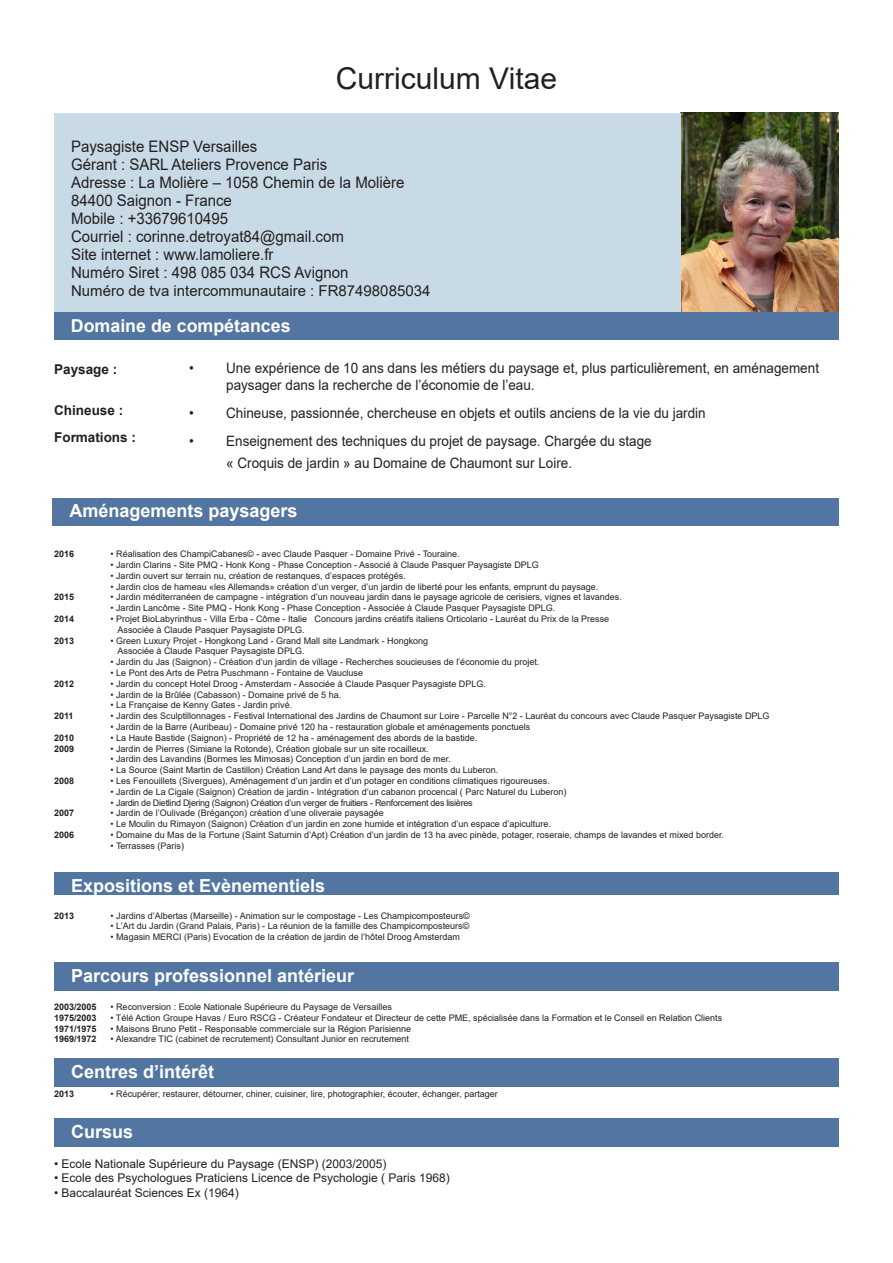
<style>
.page{position:relative;width:893px;height:1263px;background:#fff}
.page>*{position:absolute;margin:0;border:0;box-sizing:border-box;transform-origin:0 0}
.t1{font:30px "Arial";color:#231f20}
.t2{font:700 18px "Arial";color:#fff}
.t3{font:700 17.85px "Arial";color:#fff}
.t4{font:15.9px "Arial";color:#231f20;scale:.94 1}
.t5{font:15px "Arial";color:#231f20}
.t6{font:14.25px/16.2px "Arial";color:#231f20;scale:.94 1}
.t7{font:700 13.5px "Arial";color:#231f20}
.t8{font:12px "Arial";color:#231f20}
.t9{font:9px "Arial";color:#231f20}
.t10{font:700 9px "Arial";color:#231f20}
.t11{font:9px "Arial";letter-spacing:-.03em;color:#231f20}
</style>
<div class="page">
<img style="left:680px;top:113px;width:159px;height:200px">
<div style="left:54px;top:113px;width:626px;height:200px;background:#c8dae6"></div>
<div style="left:54px;top:313px;width:785px;height:27px;background:#5276a1"></div>
<div style="left:52px;top:498px;width:787px;height:28px;background:#5276a1"></div>
<div style="left:54px;top:963px;width:785px;height:28px;background:#5276a1"></div>
<div style="left:54px;top:872px;width:785px;height:23px;background:#5276a1"></div>
<div style="left:54px;top:1118px;width:785px;height:28px;background:#5276a1"></div>
<div style="left:54px;top:1059px;width:785px;height:28px;background:#5276a1"></div>
<p class="t1" style="left:336px;top:58px;width:223px">Curriculum Vitae</p>
<p class="t4" style="left:71px;top:136px;width:200px">Paysagiste ENSP Versailles</p>
<p class="t4" style="left:71px;top:154px;width:274px">Gérant : SARL Ateliers Provence Paris</p>
<p class="t4" style="left:71px;top:172px;width:356px">Adresse : La Molière – 1058 Chemin de la Molière</p>
<p class="t4" style="left:71px;top:190px;width:173px">84400 Saignon - France</p>
<p class="t4" style="left:71px;top:208px;width:169px">Mobile : +33679610495</p>
<p class="t4" style="left:71px;top:226px;width:292px">Courriel : corinne.detroyat84@gmail.com</p>
<p class="t4" style="left:71px;top:244px;width:217px">Site internet : www.lamoliere.fr</p>
<p class="t4" style="left:71px;top:262px;width:297px">Numéro Siret : 498 085 034 RCS Avignon</p>
<p class="t5" style="left:71px;top:280px;width:361px">Numéro de tva intercommunautaire : FR87498085034</p>
<p class="t3" style="left:71px;top:313px;width:221px">Domaine de compétances</p>
<p class="t6" style="left:226px;top:360px;width:632px;text-indent:-37px">• Une expérience de 10 ans dans les métiers du paysage et, plus particulièrement, en aménagement paysager dans la recherche de l’économie de l’eau.</p>
<p class="t6" style="left:189px;top:405px;width:551px">• Chineuse, passionnée, chercheuse en objets et outils anciens de la vie du jardin</p>
<p class="t6" style="left:189px;top:433px;width:494px">• Enseignement des techniques du projet de paysage. Chargée du stage</p>
<p class="t6" style="left:226px;top:454px;width:369px">« Croquis de jardin » au Domaine de Chaumont sur Loire.</p>
<p class="t7" style="left:54px;top:360px;width:65px">Paysage :</p>
<p class="t7" style="left:54px;top:401px;width:71px">Chineuse :</p>
<p class="t7" style="left:54px;top:428px;width:83px">Formations :</p>
<p class="t2" style="left:69px;top:498px;width:230px">Aménagements paysagers</p>
<p class="t10" style="left:54px;top:548px;width:22px">2016</p>
<p class="t9" style="left:111px;top:548px;width:351px">• Réalisation des ChampiCabanes© - avec Claude Pasquer - Domaine Privé - Touraine.</p>
<p class="t9" style="left:111px;top:559px;width:430px">• Jardin Clarins - Site PMQ - Honk Kong - Phase Conception - Associé à Claude Pasquer Paysagiste DPLG</p>
<p class="t9" style="left:111px;top:569px;width:297px">• Jardin ouvert sur terrain nu, création de restanques, d’espaces protégés.</p>
<p class="t9" style="left:111px;top:580px;width:489px">• Jardin clos de hameau «les Allemands» création d’un verger, d’un jardin de liberté pour les enfants, emprunt du paysage.</p>
<p class="t10" style="left:54px;top:591px;width:22px">2015</p>
<p class="t9" style="left:111px;top:591px;width:513px">• Jardin méditerranéen de campagne - intégration d’un nouveau jardin dans le paysage agricole de cerisiers, vignes et lavandes.</p>
<p class="t9" style="left:111px;top:602px;width:446px">• Jardin Lancôme - Site PMQ - Honk Kong - Phase Conception - Associée à Claude Pasquer Paysagiste DPLG.</p>
<p class="t10" style="left:54px;top:612px;width:22px">2014</p>
<p class="t9" style="left:110px;top:613px;width:500px">• Projet BioLabyrinthus - Villa Erba - Côme - Italie Concours jardins créatifs italiens Orticolario - Lauréat du Prix de la Presse</p>
<p class="t9" style="left:118px;top:623px;width:189px">Associée à Claude Pasquer Paysagiste DPLG.</p>
<p class="t10" style="left:54px;top:634px;width:22px">2013</p>
<p class="t9" style="left:110px;top:634px;width:319px">• Green Luxury Projet - Hongkong Land - Grand Mall site Landmark - Hongkong</p>
<p class="t9" style="left:118px;top:645px;width:189px">Associée à Claude Pasquer Paysagiste DPLG.</p>
<p class="t9" style="left:111px;top:656px;width:430px">• Jardin du Jas (Saignon) - Création d’un jardin de village - Recherches soucieuses de l’économie du projet.</p>
<p class="t9" style="left:111px;top:667px;width:254px">• Le Pont des Arts de Petra Puschmann - Fontaine de Vaucluse</p>
<p class="t10" style="left:54px;top:677px;width:22px">2012</p>
<p class="t9" style="left:110px;top:677px;width:377px">• Jardin du concept Hotel Droog - Amsterdam - Associée à Claude Pasquer Paysagiste DPLG.</p>
<p class="t9" style="left:111px;top:688px;width:232px">• Jardin de la Brûlée (Cabasson) - Domaine privé de 5 ha.</p>
<p class="t9" style="left:111px;top:699px;width:183px">• La Française de Kenny Gates - Jardin privé.</p>
<p class="t10" style="left:54px;top:710px;width:21px">2011</p>
<p class="t9" style="left:111px;top:710px;width:661px">• Jardin des Sculptillonnages - Festival International des Jardins de Chaumont sur Loire - Parcelle N°2 - Lauréat du concours avec Claude Pasquer Paysagiste DPLG</p>
<p class="t9" style="left:111px;top:721px;width:421px">• Jardin de la Barre (Auribeau) - Domaine privé 120 ha - restauration globale et aménagements ponctuels</p>
<p class="t10" style="left:54px;top:731px;width:22px">2010</p>
<p class="t9" style="left:111px;top:731px;width:368px">• La Haute Bastide (Saignon) - Propriété de 12 ha - aménagement des abords de la bastide.</p>
<p class="t10" style="left:54px;top:742px;width:22px">2009</p>
<p class="t9" style="left:110px;top:742px;width:320px">• Jardin de Pierres (Simiane la Rotonde), Création globale sur un site rocailleux.</p>
<p class="t9" style="left:111px;top:753px;width:342px">• Jardin des Lavandins (Bormes les Mimosas) Conception d’un jardin en bord de mer.</p>
<p class="t9" style="left:111px;top:764px;width:389px">• La Source (Saint Martin de Castillon) Création Land Art dans le paysage des monts du Luberon.</p>
<p class="t10" style="left:54px;top:774px;width:22px">2008</p>
<p class="t9" style="left:110px;top:775px;width:441px">• Les Fenouillets (Sivergues), Aménagement d’un jardin et d’un potager en conditions climatiques rigoureuses.</p>
<p class="t9" style="left:111px;top:785px;width:457px">• Jardin de La Cigale (Saignon) Création de jardin - Intégration d’un cabanon procencal ( Parc Naturel du Luberon)</p>
<p class="t11" style="left:111px;top:796px;width:364px">• Jardin de Dietlind Djering (Saignon) Création d’un verger de fruitiers - Renforcement des lisières</p>
<p class="t10" style="left:54px;top:807px;width:22px">2007</p>
<p class="t9" style="left:110px;top:807px;width:275px">• Jardin de l’Oulivade (Brégançon) création d’une oliveraie paysagée</p>
<p class="t9" style="left:111px;top:818px;width:442px">• Le Moulin du Rimayon (Saignon) Création d’un jardin en zone humide et intégration d’un espace d’apiculture.</p>
<p class="t10" style="left:54px;top:828px;width:22px">2006</p>
<p class="t9" style="left:110px;top:829px;width:615px">• Domaine du Mas de la Fortune (Saint Saturnin d’Apt) Création d’un jardin de 13 ha avec pinède, potager, roseraie, champs de lavandes et mixed border.</p>
<p class="t9" style="left:111px;top:839px;width:75px">• Terrasses (Paris)</p>
<p class="t2" style="left:71px;top:872px;width:256px">Expositions et Evènementiels</p>
<p class="t10" style="left:54px;top:909px;width:22px">2013</p>
<p class="t9" style="left:111px;top:909px;width:361px">• Jardins d’Albertas (Marseille) - Animation sur le compostage - Les Champicomposteurs©</p>
<p class="t9" style="left:111px;top:920px;width:360px">• L’Art du Jardin (Grand Palais, Paris) - La réunion de la famille des Champicomposteurs©</p>
<p class="t9" style="left:111px;top:931px;width:351px">• Magasin MERCI (Paris) Evocation de la création de jardin de l’hôtel Droog Amsterdam</p>
<p class="t2" style="left:71px;top:963px;width:285px">Parcours professionnel antérieur</p>
<p class="t10" style="left:54px;top:1000px;width:44px">2003/2005</p>
<p class="t9" style="left:111px;top:1000px;width:283px">• Reconversion : Ecole Nationale Supérieure du Paysage de Versailles</p>
<p class="t10" style="left:54px;top:1011px;width:44px">1975/2003</p>
<p class="t9" style="left:111px;top:1011px;width:613px">• Télé Action Groupe Havas / Euro RSCG - Créateur Fondateur et Directeur de cette PME, spécialisée dans la Formation et le Conseil en Relation Clients</p>
<p class="t10" style="left:54px;top:1022px;width:44px">1971/1975</p>
<p class="t9" style="left:111px;top:1022px;width:302px">• Maisons Bruno Petit - Responsable commerciale sur la Région Parisienne</p>
<p class="t10" style="left:54px;top:1033px;width:44px">1969/1972</p>
<p class="t9" style="left:111px;top:1033px;width:300px">• Alexandre TIC (cabinet de recrutement) Consultant Junior en recrutement</p>
<p class="t2" style="left:71px;top:1059px;width:145px">Centres d’intérêt</p>
<p class="t10" style="left:54px;top:1088px;width:22px">2013</p>
<p class="t9" style="left:111px;top:1088px;width:389px">• Récupérer, restaurer, détourner, chiner, cuisiner, lire, photographier, écouter, échanger, partager</p>
<p class="t2" style="left:71px;top:1118px;width:64px">Cursus</p>
<p class="t8" style="left:54px;top:1155px;width:334px">• Ecole Nationale Supérieure du Paysage (ENSP) (2003/2005)</p>
<p class="t8" style="left:54px;top:1170px;width:397px">• Ecole des Psychologues Praticiens Licence de Psychologie ( Paris 1968)</p>
<p class="t8" style="left:54px;top:1184px;width:186px">• Baccalauréat Sciences Ex (1964)</p>
</div>
